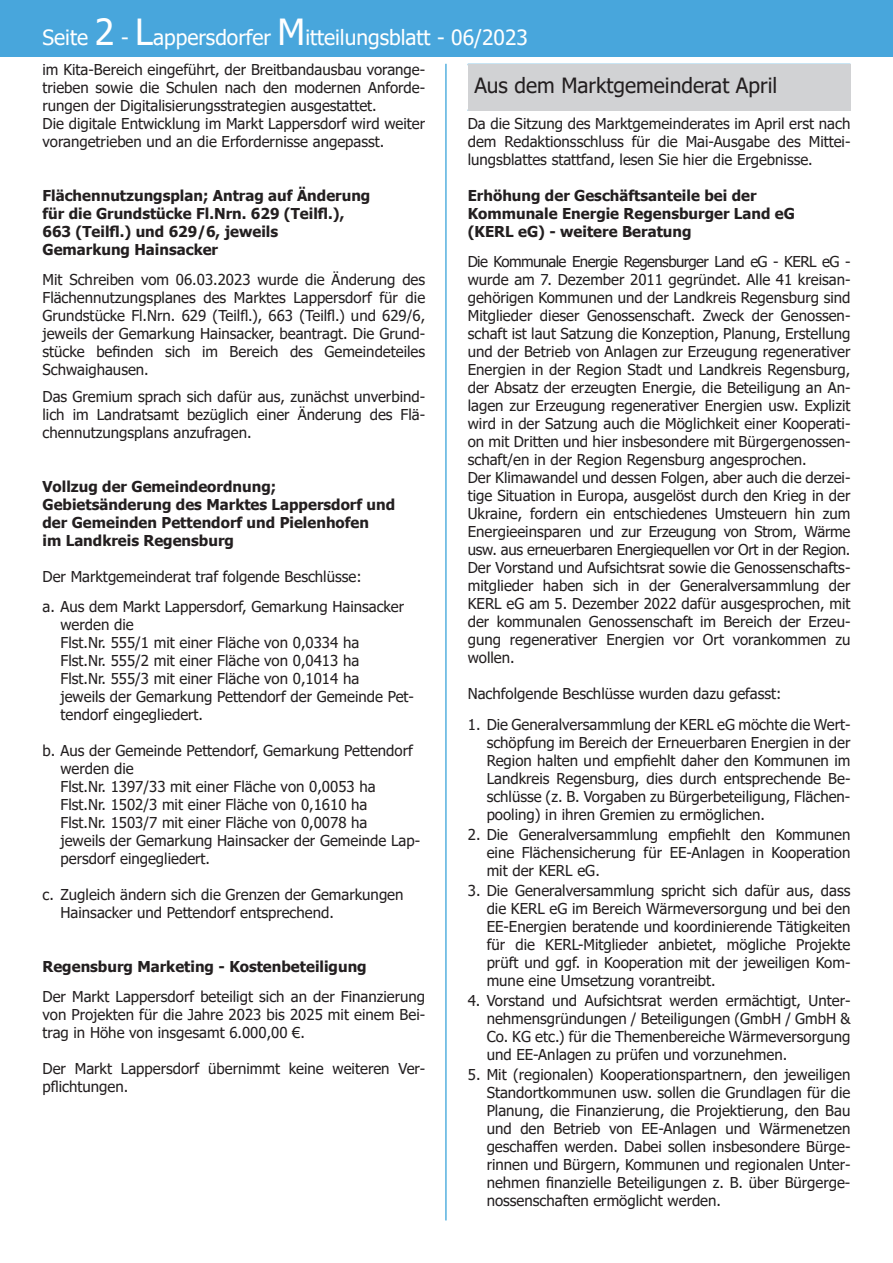
<style>
.page{position:relative;width:893px;height:1263px;background:#fff}
.page>*{position:absolute;margin:0;border:0;box-sizing:border-box;transform-origin:0 0}
.t1{font:21px "Tahoma";color:#fff}
.t2{font:21px "Tahoma";color:#231f20}
.t3{font:15px/18px "Tahoma";color:#231f20;text-align:justify}
.t4{font:700 15px/18px "Tahoma";color:#231f20}
.t5{font:15px "Tahoma";letter-spacing:-.04em;color:#231f20}
.s1{font-size:36px}
</style>
<div class="page">
<div style="left:0;top:0;width:893px;height:57px;background:#48a6dc"></div>
<hr style="left:446px;top:64px;width:1px;height:1156px;background:#0089cf">
<div style="left:468px;top:64px;width:382px;height:47px;background:#d1d2d4"></div>
<h1 class="t1" style="left:43px;top:24px;width:487px">Seite <span class="s1">2</span> - <span class="s1">L</span>appersdorfer <span class="s1">M</span>itteilungsblatt - 06/2023</h1>
<p class="t3" style="left:43px;top:62px;width:384px">im Kita-Bereich eingeführt, der Breitbandausbau vorange&shy;trieben sowie die Schulen nach den modernen Anforde&shy;rungen der Digitalisierungsstrategien ausgestattet.</p>
<p class="t3" style="left:43px;top:116px;width:384px">Die digitale Entwicklung im Markt Lappersdorf wird weiter</p>
<p class="t3" style="left:43px;top:134px;width:343px">vorangetrieben und an die Erfordernisse angepasst.</p>
<h5 class="t4" style="left:43px;top:187px;width:329px">Flächennutzungsplan; Antrag auf Änderung</h5>
<h5 class="t4" style="left:43px;top:205px;width:303px">für die Grundstücke Fl.Nrn. 629 (Teilfl.),<br>663 (Teilfl.) und 629/6, jeweils</h5>
<h5 class="t4" style="left:43px;top:241px;width:177px">Gemarkung Hainsacker</h5>
<p class="t3" style="left:43px;top:272px;width:384px">Mit Schreiben vom 06.03.2023 wurde die Änderung des</p>
<p class="t3" style="left:43px;top:290px;width:384px">Flächennutzungsplanes des Marktes Lappersdorf für die<br>Grundstücke Fl.Nrn. 629 (Teilfl.), 663 (Teilfl.) und 629/6,</p>
<p class="t3" style="left:43px;top:326px;width:384px">jeweils der Gemarkung Hainsacker, beantragt. Die Grund-</p>
<p class="t3" style="left:43px;top:344px;width:384px">stücke befinden sich im Bereich des Gemeindeteiles</p>
<p class="t3" style="left:43px;top:362px;width:108px">Schwaighausen.</p>
<p class="t3" style="left:43px;top:389px;width:384px">Das Gremium sprach sich dafür aus, zunächst unverbind&shy;lich im Landratsamt bezüglich einer Änderung des Flä&shy;chennutzungsplans anzufragen.</p>
<p class="t4" style="left:43px;top:478px;width:354px">Vollzug der Gemeindeordnung; Gebietsänderung des Marktes Lappersdorf und der Gemeinden Pettendorf und Pielenhofen<br>im Landkreis Regensburg</p>
<p class="t3" style="left:43px;top:569px;width:321px">Der Marktgemeinderat traf folgende Beschlüsse:</p>
<p class="t3" style="left:43px;top:599px;width:363px">a. Aus dem Markt Lappersdorf, Gemarkung Hainsacker</p>
<p class="t3" style="left:61px;top:617px;width:75px">werden die</p>
<p class="t3" style="left:61px;top:635px;width:300px">Flst.Nr. 555/1 mit einer Fläche von 0,0334 ha</p>
<p class="t3" style="left:61px;top:653px;width:300px">Flst.Nr. 555/2 mit einer Fläche von 0,0413 ha</p>
<p class="t3" style="left:61px;top:671px;width:300px">Flst.Nr. 555/3 mit einer Fläche von 0,1014 ha</p>
<p class="t3" style="left:61px;top:689px;width:355px">jeweils der Gemarkung Pettendorf der Gemeinde Pet-</p>
<p class="t3" style="left:61px;top:707px;width:144px">tendorf eingegliedert.</p>
<p class="t3" style="left:61px;top:743px;width:354px;text-align:left;text-indent:-18px">b. Aus der Gemeinde Pettendorf, Gemarkung Pettendorf werden die<br>Flst.Nr. 1397/33 mit einer Fläche von 0,0053 ha Flst.Nr. 1502/3 mit einer Fläche von 0,1610 ha Flst.Nr. 1503/7 mit einer Fläche von 0,0078 ha</p>
<p class="t3" style="left:61px;top:833px;width:361px">jeweils der Gemarkung Hainsacker der Gemeinde Lap-</p>
<p class="t3" style="left:61px;top:851px;width:151px">persdorf eingegliedert.</p>
<p class="t3" style="left:61px;top:887px;width:345px;text-indent:-18px">c. Zugleich ändern sich die Grenzen der Gemarkungen<br>Hainsacker und Pettendorf entsprechend.</p>
<h5 class="t4" style="left:43px;top:958px;width:326px">Regensburg Marketing - Kostenbeteiligung</h5>
<p class="t3" style="left:43px;top:989px;width:384px">Der Markt Lappersdorf beteiligt sich an der Finanzierung</p>
<p class="t3" style="left:43px;top:1007px;width:384px">von Projekten für die Jahre 2023 bis 2025 mit einem Bei&shy;trag in Höhe von insgesamt 6.000,00 €.</p>
<p class="t3" style="left:43px;top:1061px;width:384px">Der Markt Lappersdorf übernimmt keine weiteren Ver&shy;pflichtungen.</p>
<h3 class="t2" style="left:474px;top:71px;width:304px">Aus dem Marktgemeinderat April</h3>
<p class="t3" style="left:468px;top:115px;width:384px">Da die Sitzung des Marktgemeinderates im April erst nach dem Redaktionsschluss für die Mai-Ausgabe des Mittei&shy;lungsblattes stattfand, lesen Sie hier die Ergebnisse.</p>
<h5 class="t4" style="left:468px;top:187px;width:329px">Erhöhung der Geschäftsanteile bei der<br>Kommunale Energie Regensburger Land eG (KERL eG) - weitere Beratung</h5>
<p class="t5" style="left:468px;top:251px;width:384px">Die Kommunale Energie Regensburger Land eG - KERL eG -</p>
<p class="t3" style="left:468px;top:271px;width:384px">wurde am 7. Dezember 2011 gegründet. Alle 41 kreisan-</p>
<p class="t3" style="left:468px;top:289px;width:384px">gehörigen Kommunen und der Landkreis Regensburg sind</p>
<p class="t3" style="left:468px;top:307px;width:384px">Mitglieder dieser Genossenschaft. Zweck der Genossen&shy;schaft ist laut Satzung die Konzeption, Planung, Erstellung und der Betrieb von Anlagen zur Erzeugung regenerativer</p>
<p class="t3" style="left:468px;top:361px;width:384px">Energien in der Region Stadt und Landkreis Regensburg,</p>
<p class="t3" style="left:468px;top:379px;width:384px;text-align:left">der Absatz der erzeugten Energie, die Beteiligung an An&shy;lagen zur Erzeugung regenerativer Energien usw. Explizit wird in der Satzung auch die Möglichkeit einer Kooperati&shy;on mit Dritten und hier insbesondere mit Bürgergenossen&shy;schaft/en in der Region Regensburg angesprochen.<br>Der Klimawandel und dessen Folgen, aber auch die derzei&shy;tige Situation in Europa, ausgelöst durch den Krieg in der Ukraine, fordern ein entschiedenes Umsteuern hin zum Energieeinsparen und zur Erzeugung von Strom, Wärme usw. aus erneuerbaren Energiequellen vor Ort in der Region.<br>Der Vorstand und Aufsichtsrat sowie die Genossenschafts&shy;mitglieder haben sich in der Generalversammlung der</p>
<p class="t3" style="left:468px;top:595px;width:384px">KERL eG am 5. Dezember 2022 dafür ausgesprochen, mit</p>
<p class="t3" style="left:468px;top:613px;width:384px">der kommunalen Genossenschaft im Bereich der Erzeu&shy;gung regenerativer Energien vor Ort vorankommen zu wollen.</p>
<p class="t3" style="left:468px;top:685px;width:315px">Nachfolgende Beschlüsse wurden dazu gefasst:</p>
<p class="t3" style="left:468px;top:716px;width:384px;text-align:right">1. Die Generalversammlung der KERL eG möchte die Wert&shy;schöpfung im Bereich der Erneuerbaren Energien in der</p>
<p class="t3" style="left:487px;top:752px;width:365px">Region halten und empfiehlt daher den Kommunen im Landkreis Regensburg, dies durch entsprechende Be&shy;schlüsse (z. B. Vorgaben zu Bürgerbeteiligung, Flächen&shy;pooling) in ihren Gremien zu ermöglichen.</p>
<p class="t3" style="left:468px;top:826px;width:384px;text-align:right">2. Die Generalversammlung empfiehlt den Kommunen eine Flächensicherung für EE-Anlagen in Kooperation</p>
<p class="t3" style="left:487px;top:862px;width:115px">mit der KERL eG.</p>
<p class="t3" style="left:468px;top:882px;width:384px">3. Die Generalversammlung spricht sich dafür aus, dass</p>
<p class="t3" style="left:487px;top:900px;width:365px">die KERL eG im Bereich Wärmeversorgung und bei den</p>
<p class="t3" style="left:487px;top:918px;width:365px">EE-Energien beratende und koordinierende Tätigkeiten</p>
<p class="t3" style="left:487px;top:936px;width:365px">für die KERL-Mitglieder anbietet, mögliche Projekte</p>
<p class="t3" style="left:487px;top:954px;width:365px">prüft und ggf. in Kooperation mit der jeweiligen Kom&shy;mune eine Umsetzung vorantreibt.</p>
<p class="t3" style="left:468px;top:992px;width:384px;text-align:right">4. Vorstand und Aufsichtsrat werden ermächtigt, Unter&shy;nehmensgründungen / Beteiligungen (GmbH / GmbH &amp;</p>
<p class="t3" style="left:487px;top:1028px;width:365px">Co. KG etc.) für die Themenbereiche Wärmeversorgung</p>
<p class="t3" style="left:487px;top:1046px;width:302px">und EE-Anlagen zu prüfen und vorzunehmen.</p>
<p class="t3" style="left:487px;top:1066px;width:365px;text-indent:-19px">5. Mit (regionalen) Kooperationspartnern, den jeweiligen Standortkommunen usw. sollen die Grundlagen für die Planung, die Finanzierung, die Projektierung, den Bau und den Betrieb von EE-Anlagen und Wärmenetzen geschaffen werden. Dabei sollen insbesondere Bürge&shy;rinnen und Bürgern, Kommunen und regionalen Unter&shy;nehmen finanzielle Beteiligungen z. B. über Bürgerge&shy;nossenschaften ermöglicht werden.</p>
</div>
